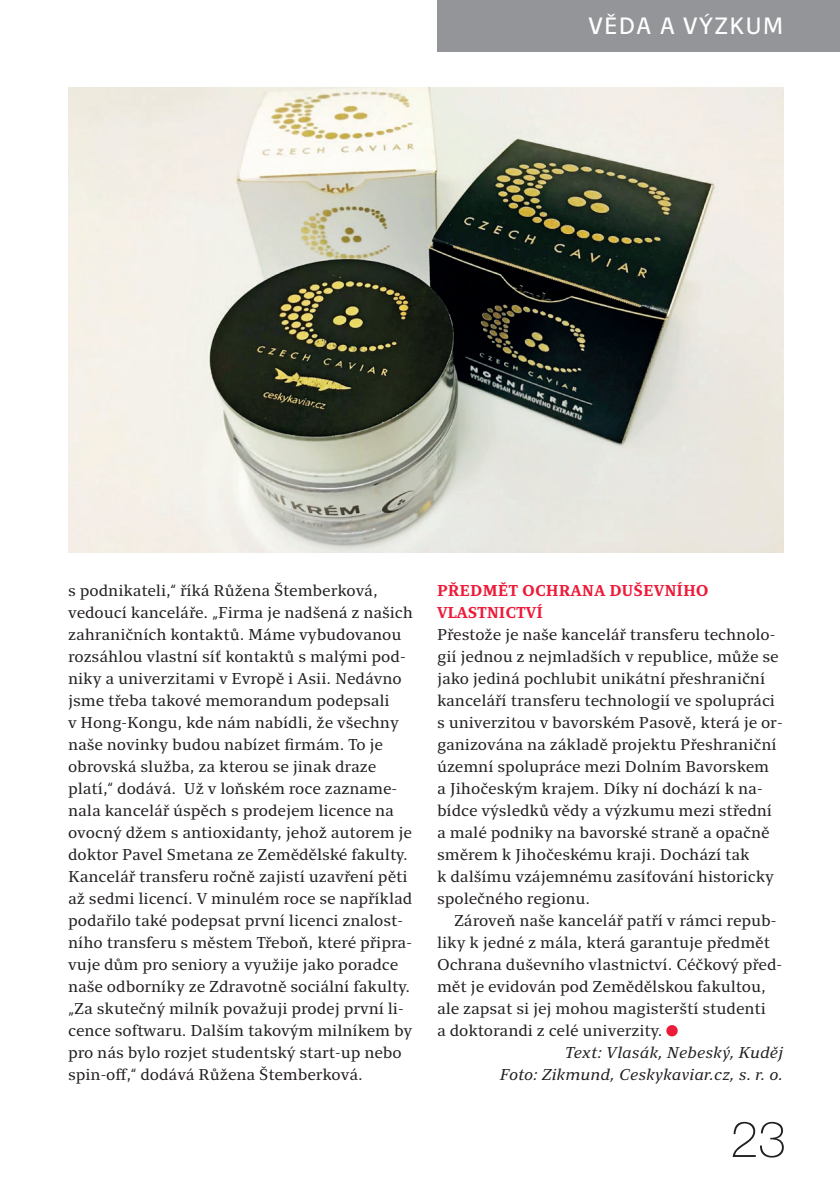
<style>
.page{position:relative;width:840px;height:1191px;background:#fff}
.page>*{position:absolute;margin:0;border:0;box-sizing:border-box;transform-origin:0 0}
.t1{font:100 50px "Helvetica Neue LT Pro";color:#231f20}
.t2{font:24px "Clara Sans";letter-spacing:.05em;color:#fff}
.t3{font:16px/22px "Clara Serif";letter-spacing:-.005em;color:#231f20}
.t4{font:italic 16px/22px "Clara Serif";letter-spacing:.005em;color:#231f20;text-align:right}
.t5{font:700 16px/22px "Clara Serif";letter-spacing:-.005em;color:#ed1a38}
</style>
<div class="page">
<div style="left:437px;top:0;width:402px;height:51px;background:#939598"></div>
<div style="left:666px;top:1025px;width:11px;height:11px;background:#ed1a38;border-radius:50%"></div>
<img style="left:68px;top:88px;width:714px;height:464px">
<h2 class="t2" style="left:588px;top:13px;width:196px">VĚDA A VÝZKUM</h2>
<p class="t3" style="left:68px;top:580px;width:346px">s podnikateli,“ říká Růžena Štemberková, vedoucí kanceláře. „Firma je nadšená z našich zahraničních kontaktů. Máme vybudovanou rozsáhlou vlastní síť kontaktů s malými pod&shy;niky a univerzitami v Evropě i Asii. Nedávno jsme třeba takové memorandum podepsali<br>v Hong-Kongu, kde nám nabídli, že všechny naše novinky budou nabízet firmám. To je obrovská služba, za kterou se jinak draze platí,“ dodává. Už v loňském roce zazname&shy;nala kancelář úspěch s prodejem licence na ovocný džem s antioxidanty, jehož autorem je doktor Pavel Smetana ze Zemědělské fakulty.<br>Kancelář transferu ročně zajistí uzavření pěti až sedmi licencí. V minulém roce se například podařilo také podepsat první licenci znalost&shy;ního transferu s městem Třeboň, které připra&shy;vuje dům pro seniory a využije jako poradce naše odborníky ze Zdravotně sociální fakulty. „Za skutečný milník považuji prodej první li&shy;cence softwaru. Dalším takovým milníkem by pro nás bylo rozjet studentský start-up nebo spin-off,“ dodává Růžena Štemberková.</p>
<p class="t5" style="left:437px;top:580px;width:273px">PŘEDMĚT OCHRANA DUŠEVNÍHO<br>VLASTNICTVÍ</p>
<p class="t3" style="left:437px;top:624px;width:347px">Přestože je naše kancelář transferu technolo&shy;gií jednou z nejmladších v republice, může se jako jediná pochlubit unikátní přeshraniční kanceláří transferu technologií ve spolupráci s univerzitou v bavorském Pasově, která je or&shy;ganizována na základě projektu Přeshraniční územní spolupráce mezi Dolním Bavorskem<br>a Jihočeským krajem. Díky ní dochází k na&shy;bídce výsledků vědy a výzkumu mezi střední a malé podniky na bavorské straně a opačně směrem k Jihočeskému kraji. Dochází tak<br>k dalšímu vzájemnému zasíťování historicky společného regionu.</p>
<p class="t3" style="left:437px;top:910px;width:346px;text-indent:17px">Zároveň naše kancelář patří v rámci repub&shy;liky k jedné z mála, která garantuje předmět Ochrana duševního vlastnictví. Céčkový před&shy;mět je evidován pod Zemědělskou fakultou, ale zapsat si jej mohou magisterští studenti<br>a doktorandi z celé univerzity.</p>
<p class="t4" style="left:499px;top:1042px;width:285px">Text: Vlasák, Nebeský, Kuděj<br>Foto: Zikmund, Ceskykaviar.cz, s. r. o.</p>
<h1 class="t1" style="left:730px;top:1110px;width:57px">23</h1>
</div>
